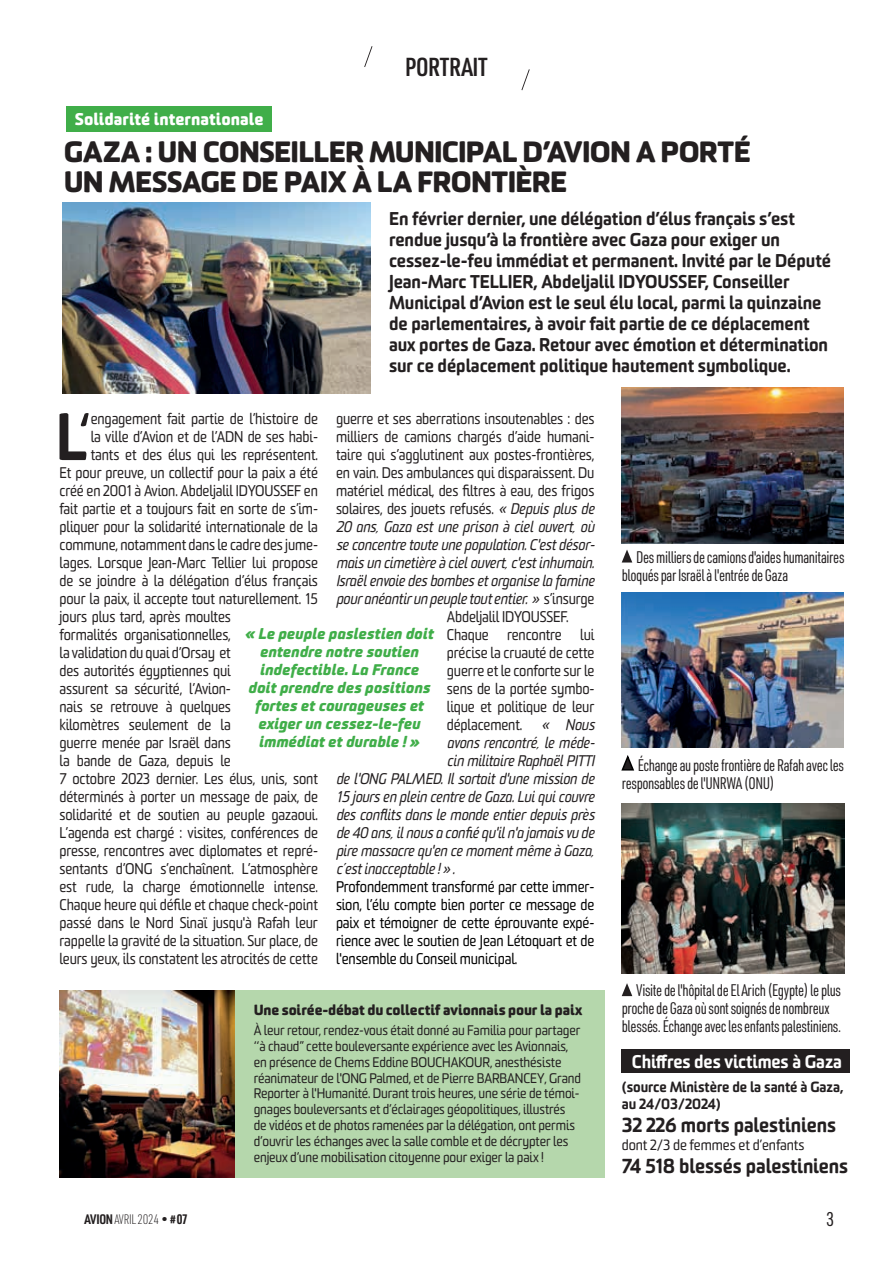
<style>
.page{position:relative;width:893px;height:1263px;background:#fff}
.page>*{position:absolute;margin:0;border:0;box-sizing:border-box;transform-origin:0 0}
.t1{font:900 64.35px "Sommet Rounded";color:#231f20;scale:.92 1}
.t2{font:800 28.5px/30px "Sommet Rounded";letter-spacing:-.025em;color:#231f20}
.t3{font:600 25.5px "URWDIN Cond";letter-spacing:-.01em;color:#231f20}
.t4{font:900 19.65px "Sommet Rounded";letter-spacing:-.005em;color:#231f20;scale:.96 1}
.t5{font:19.5px "URWDIN Cond";color:#231f20}
.t6{font:italic 18px/18px "Sommet Rounded";letter-spacing:-.01em;color:#231f20;text-align:justify;scale:.92 1}
.t7{font:900 18px/21px "Sommet Rounded";letter-spacing:-.005em;color:#231f20;scale:.96 1}
.t8{font:900 17.85px "Sommet Rounded";letter-spacing:-.005em;color:#fff;scale:.96 1}
.t9{font:16.5px/18px "URWDIN Cond";letter-spacing:-.025em;color:#231f20;scale:.96 1}
.t10{font:800 16.5px "Sommet Rounded";letter-spacing:.005em;color:#fff}
.t11{font:15px/18px "Sommet Rounded";letter-spacing:-.01em;color:#231f20;text-align:justify;scale:.92 1}
.t12{font:15px/18px "Sommet Rounded";letter-spacing:-.01em;color:#000;text-align:justify;scale:.92 1}
.t13{font:italic 800 15px/18px "Sommet Rounded";color:#40ae49;text-align:center}
.t14{font:800 14.25px "Sommet Rounded";letter-spacing:-.01em;color:#231f20}
.t15{font:900 14.25px/17.2px "Sommet Rounded";letter-spacing:-.005em;color:#231f20;scale:.96 1}
.t16{font:14.25px "Sommet Rounded";letter-spacing:-.005em;color:#231f20;scale:.96 1}
.t17{font:13.5px/15.8px "Sommet Rounded";letter-spacing:-.01em;color:#231f20;scale:.95 1}
.t18{font:200 13.5px "URWDIN Cond";letter-spacing:-.025em;color:#231f20}
.s1{font-weight:400}
.s2{font-style:italic;font-size:18px}
.s3{font-style:normal;font-size:15px}
.s4{font-weight:700}
</style>
<div class="page">
<svg style="left:364px;top:46px;width:8px;height:21px"></svg>
<svg style="left:521px;top:69px;width:9px;height:21px"></svg>
<div style="left:66px;top:106px;width:206px;height:25px;background:#40ae49"></div>
<img style="left:60px;top:991px;width:175px;height:187px">
<div style="left:235px;top:991px;width:369px;height:187px;background:#b5d7ac"></div>
<img style="left:63px;top:203px;width:308px;height:191px">
<svg style="left:621px;top:755px;width:13px;height:15px"></svg>
<svg style="left:622px;top:549px;width:10px;height:13px"></svg>
<svg style="left:622px;top:983px;width:10px;height:13px"></svg>
<img style="left:621px;top:803px;width:223px;height:170px">
<img style="left:621px;top:388px;width:223px;height:155px">
<div style="left:622px;top:1049px;width:228px;height:24px;background:#231f20"></div>
<img style="left:621px;top:592px;width:223px;height:155px">
<p class="t10" style="left:75px;top:108px;width:190px">Solidarité internationale</p>
<h3 class="t3" style="left:405px;top:50px;width:84px">PORTRAIT</h3>
<h2 class="t2" style="left:64px;top:136px;width:689px">GAZA : UN CONSEILLER MUNICIPAL D’AVION A PORTÉ<br>UN MESSAGE DE PAIX À LA FRONTIÈRE</h2>
<p class="t7" style="left:389px;top:207px;width:462px">En février dernier, une délégation d’élus français s’est rendue jusqu’à la frontière avec Gaza pour exiger un cessez-le-feu immédiat et permanent. Invité par le Député Jean-Marc TELLIER, Abdeljalil IDYOUSSEF, Conseiller Municipal d’Avion est le seul élu local, parmi la quinzaine de parlementaires, à avoir fait partie de ce déplacement aux portes de Gaza. Retour avec émotion et détermination sur ce déplacement politique hautement symbolique.</p>
<h1 class="t1" style="left:56px;top:395px;width:40px">L<span class="s1">‘</span></h1>
<p class="t11" style="left:91px;top:410px;width:248px">engagement fait partie de l’histoire de</p>
<p class="t11" style="left:336px;top:410px;width:282px">guerre et ses aberrations insoutenables : des milliers de camions chargés d’aide humani&shy;taire qui s’agglutinent aux postes-frontières, en vain. Des ambulances qui disparaissent. Du matériel médical, des filtres à eau, des frigos solaires, des jouets refusés. <span class="s2">« Depuis plus de</span></p>
<p class="t6" style="left:336px;top:518px;width:283px">20 ans, Gaza est une prison à ciel ouvert, où se concentre toute une population. C'est désor&shy;mais un cimetière à ciel ouvert, c'est inhumain.<br>Israël envoie des bombes et organise la famine pour anéantir un peuple tout entier. » <span class="s3">s’insurge</span></p>
<p class="t11" style="left:447px;top:608px;width:162px;text-align:left">Abdeljalil IDYOUSSEF.<br>Chaque rencontre lui précise la cruauté de cette guerre et le conforte sur le sens de la portée symbo&shy;lique et politique de leur déplacement. <span class="s2">« Nous</span></p>
<p class="t6" style="left:447px;top:734px;width:162px">avons rencontré, le méde-</p>
<p class="t6" style="left:447px;top:752px;width:162px">cin militaire Raphaël PITTI</p>
<p class="t6" style="left:336px;top:770px;width:282px">de l'ONG PALMED. Il sortait d'une mission de</p>
<p class="t6" style="left:336px;top:788px;width:282px">15 jours en plein centre de Gaza. Lui qui couvre</p>
<p class="t6" style="left:336px;top:806px;width:282px">des conflits dans le monde entier depuis près</p>
<p class="t6" style="left:336px;top:824px;width:282px">de 40 ans, il nous a confié qu'il n'a jamais vu de</p>
<p class="t6" style="left:336px;top:842px;width:282px">pire massacre qu'en ce moment même à Gaza,</p>
<p class="t6" style="left:336px;top:860px;width:131px">c’est inacceptable ! » .</p>
<p class="t12" style="left:336px;top:878px;width:282px">Profondemment transformé par cette immer&shy;sion, l’élu compte bien porter ce message de paix et témoigner de cette éprouvante expé&shy;rience avec le soutien de Jean Létoquart et de l'ensemble du Conseil municipal.</p>
<p class="t11" style="left:91px;top:428px;width:249px">la ville d’Avion et de l’ADN de ses habi-</p>
<p class="t11" style="left:91px;top:446px;width:248px">tants et des élus qui les représentent.</p>
<p class="t11" style="left:60px;top:464px;width:282px">Et pour preuve, un collectif pour la paix a été</p>
<p class="t11" style="left:60px;top:482px;width:282px">créé en 2001 à Avion. Abdeljalil IDYOUSSEF en</p>
<p class="t11" style="left:60px;top:500px;width:282px">fait partie et a toujours fait en sorte de s’im-</p>
<p class="t11" style="left:60px;top:518px;width:282px">pliquer pour la solidarité internationale de la</p>
<p class="t11" style="left:60px;top:536px;width:282px">commune, notamment dans le cadre des jume-</p>
<p class="t11" style="left:60px;top:554px;width:282px">lages. Lorsque Jean-Marc Tellier lui propose</p>
<p class="t11" style="left:60px;top:572px;width:282px">de se joindre à la délégation d’élus français</p>
<p class="t11" style="left:60px;top:590px;width:282px">pour la paix, il accepte tout naturellement. 15</p>
<p class="t11" style="left:60px;top:608px;width:188px">jours plus tard, après moultes</p>
<p class="t11" style="left:60px;top:626px;width:188px">formalités organisationnelles,</p>
<p class="t11" style="left:60px;top:644px;width:188px">la validation du quai d’Orsay et</p>
<p class="t11" style="left:60px;top:662px;width:188px">des autorités égyptiennes qui</p>
<p class="t11" style="left:60px;top:680px;width:188px">assurent sa sécurité, l’Avion-</p>
<p class="t11" style="left:60px;top:698px;width:188px">nais se retrouve à quelques</p>
<p class="t11" style="left:60px;top:716px;width:188px">kilomètres seulement de la</p>
<p class="t11" style="left:60px;top:734px;width:188px">guerre menée par Israël dans</p>
<p class="t11" style="left:60px;top:752px;width:188px">la bande de Gaza, depuis le</p>
<p class="t11" style="left:60px;top:770px;width:282px">7 octobre 2023 dernier. Les élus, unis, sont</p>
<p class="t11" style="left:60px;top:788px;width:282px">déterminés à porter un message de paix, de</p>
<p class="t11" style="left:60px;top:806px;width:282px">solidarité et de soutien au peuple gazaoui.</p>
<p class="t11" style="left:60px;top:824px;width:282px">L’agenda est chargé : visites, conférences de</p>
<p class="t11" style="left:60px;top:842px;width:282px">presse, rencontres avec diplomates et repré-</p>
<p class="t11" style="left:60px;top:860px;width:282px">sentants d’ONG s’enchaînent. L’atmosphère</p>
<p class="t11" style="left:60px;top:878px;width:282px">est rude, la charge émotionnelle intense.</p>
<p class="t11" style="left:60px;top:896px;width:282px">Chaque heure qui défile et chaque check-point</p>
<p class="t11" style="left:60px;top:914px;width:282px">passé dans le Nord Sinaï jusqu'à Rafah leur</p>
<p class="t11" style="left:60px;top:932px;width:282px">rappelle la gravité de la situation. Sur place, de</p>
<p class="t11" style="left:60px;top:950px;width:282px">leurs yeux, ils constatent les atrocités de cette</p>
<p class="t13" style="left:245px;top:624px;width:190px">« Le peuple paslestien doit entendre notre soutien indefectible. La France doit prendre des positions fortes et courageuses et exiger un cessez-le-feu immédiat et durable ! »</p>
<p class="t14" style="left:254px;top:1000px;width:330px">Une soirée-débat du collectif avionnais pour la paix</p>
<p class="t17" style="left:254px;top:1023px;width:346px">À leur retour, rendez-vous était donné au Familia pour partager ‘‘à chaud’’ cette bouleversante expérience avec les Avionnais, en présence de Chems Eddine BOUCHAKOUR, anesthésiste réanimateur de l'ONG Palmed, et de Pierre BARBANCEY, Grand Reporter à l'Humanité. Durant trois heures, une série de témoi&shy;gnages bouleversants et d’éclairages géopolitiques, illustrés de vidéos et de photos ramenées par la délégation, ont permis d’ouvrir les échanges avec la salle comble et de décrypter les enjeux d’une mobilisation citoyenne pour exiger la paix !</p>
<p class="t9" style="left:622px;top:547px;width:234px;text-indent:15px">Des milliers de camions d'aides humanitaires bloqués par Israël à l'entrée de Gaza</p>
<p class="t9" style="left:622px;top:755px;width:233px;text-indent:16px">Échange au poste frontière de Rafah avec les responsables de l'UNRWA (ONU)</p>
<p class="t9" style="left:622px;top:981px;width:230px;text-indent:15px">Visite de l'hôpital de El Arich (Egypte) le plus proche de Gaza où sont soignés de nombreux blessés. Échange avec les enfants palestiniens.</p>
<p class="t8" style="left:632px;top:1050px;width:220px">Chiffres des victimes à Gaza</p>
<p class="t15" style="left:622px;top:1077px;width:232px">(source Ministère de la santé à Gaza, au 24/03/2024)</p>
<h3 class="t4" style="left:622px;top:1112px;width:225px">32 226 morts palestiniens</h3>
<p class="t16" style="left:622px;top:1136px;width:192px">dont 2/3 de femmes et d’enfants</p>
<h3 class="t4" style="left:622px;top:1153px;width:237px">74 518 blessés palestiniens</h3>
<p class="t18" style="left:85px;top:1210px;width:105px"><span class="s4">AVION</span> AVRIL 2024 • <span class="s4"># 07</span></p>
<h3 class="t5" style="left:826px;top:1206px;width:10px">3</h3>
</div>
